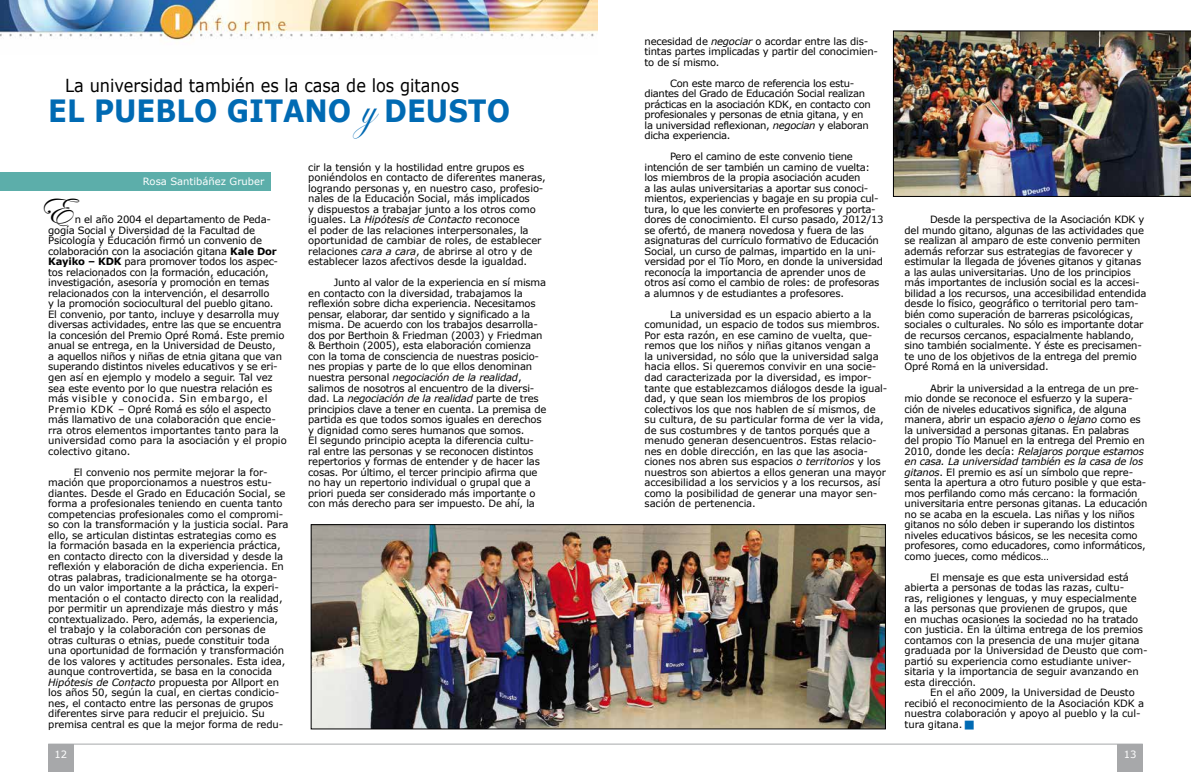
<style>
.page{position:relative;width:1191px;height:772px;background:#fff}
.page>*{position:absolute;margin:0;border:0;box-sizing:border-box;transform-origin:0 0}
.t1{font:40px "Edwardian Script ITC";color:#000}
.t2{font:700 30.6px "Verdana";color:#006ab3;scale:.9 1}
.t3{font:18px "Verdana";color:#000;scale:.9 1}
.t4{font:12px "Zapf Dingbats";color:#006ab3}
.t5{font:10px/10.5px "Verdana";letter-spacing:-.02em;color:#000}
.t6{font:10px "Verdana";color:#fff}
.s1{font-family:"Edwardian Script ITC";font-weight:400;font-size:50.7px}
.s2{font-weight:700}
.s3{font-style:italic}
</style>
<div class="page">
<hr style="left:48px;top:743px;width:1094px;height:1px;background:#a7a8aa">
<div style="left:48px;top:743px;width:26px;height:28px;background:#a7a8aa"></div>
<div style="left:1117px;top:743px;width:25px;height:28px;background:#a7a8aa"></div>
<img style="left:0;top:0;width:597px;height:40px">
<div style="left:0;top:171px;width:270px;height:19px;background:#5caeaa"></div>
<img style="left:313px;top:526px;width:570px;height:200px">
<div style="left:311px;top:524px;width:574px;height:204px;border:1px solid #000"></div>
<img style="left:893px;top:31px;width:298px;height:165px">
<h3 class="t3" style="left:65px;top:74px;width:439px">La universidad también es la casa de los gitanos</h3>
<h2 class="t2" style="left:48px;top:91px;width:75px">EL PUEBLO</h2>
<h2 class="t2" style="left:227px;top:91px;width:24px">GITANO</h2>
<h2 class="t2" style="left:361px;top:91px;width:75px"><span class="s1">y</span> DEUSTO</h2>
<p class="t6" style="left:143px;top:175px;width:123px">Rosa Santibáñez Gruber</p>
<h1 class="t1" style="left:38px;top:189px;width:35px">E</h1>
<p class="t5" style="left:48px;top:214px;width:240px;text-indent:27px">n el año 2004 el departamento de Peda-- gogía Social y Diversidad de la Facultad de Psicología y Educación firmó un convenio de colaboración con la asociación gitana <span class="s2">KALE DOR KAYIKO – KDK</span> para promover todos los aspec&shy;tos relacionados con la formación, educación, investigación, asesoría y promoción en temas relacionados con la intervención, el desarrollo<br>y la promoción sociocultural del pueblo gitano.<br>El convenio, por tanto, incluye y desarrolla muy diversas actividades, entre las que se encuentra la concesión del Premio Opré Romá. Este premio anual se entrega, en la Universidad de Deusto,<br>a aquellos niños y niñas de etnia gitana que van superando distintos niveles educativos y se eri&shy;gen así en ejemplo y modelo a seguir. Tal vez sea este evento por lo que nuestra relación es más visible y conocida. Sin embargo, el Premio KDK – Opré Romá es sólo el aspecto más llamativo de una colaboración que encie&shy;rra otros elementos importantes tanto para la universidad como para la asociación y el propio colectivo gitano.</p>
<p class="t5" style="left:48px;top:466px;width:242px;text-indent:26px">El convenio nos permite mejorar la for&shy;mación que proporcionamos a nuestros estu&shy;diantes. Desde el Grado en Educación Social, se forma a profesionales teniendo en cuenta tanto competencias profesionales como el compromi&shy;so con la transformación y la justicia social. Para ello, se articulan distintas estrategias como es<br>la formación basada en la experiencia práctica, en contacto directo con la diversidad y desde la reflexión y elaboración de dicha experiencia. En otras palabras, tradicionalmente se ha otorga&shy;do un valor importante a la práctica, la experi&shy;mentación o el contacto directo con la realidad, por permitir un aprendizaje más diestro y más contextualizado. Pero, además, la experiencia, el trabajo y la colaboración con personas de otras culturas o etnias, puede constituir toda una oportunidad de formación y transformación de los valores y actitudes personales. Esta idea, aunque controvertida, se basa en la conocida <span class="s3">Hipótesis de Contacto</span> propuesta por Allport en los años 50, según la cual, en ciertas condicio&shy;nes, el contacto entre las personas de grupos diferentes sirve para reducir el prejuicio. Su premisa central es que la mejor forma de redu-</p>
<p class="t5" style="left:308px;top:161px;width:239px">cir la tensión y la hostilidad entre grupos es poniéndolos en contacto de diferentes maneras, logrando personas y, en nuestro caso, profesio&shy;nales de la Educación Social, más implicados<br>y dispuestos a trabajar junto a los otros como iguales. La <span class="s3">Hipótesis de Contacto</span> reconoce<br>el poder de las relaciones interpersonales, la oportunidad de cambiar de roles, de establecer relaciones <span class="s3">cara a cara</span>, de abrirse al otro y de establecer lazos afectivos desde la igualdad.</p>
<p class="t5" style="left:308px;top:277px;width:240px;text-indent:26px">Junto al valor de la experiencia en sí misma en contacto con la diversidad, trabajamos la reflexión sobre dicha experiencia. Necesitamos pensar, elaborar, dar sentido y significado a la misma. De acuerdo con los trabajos desarrolla&shy;dos por Berthoin &amp; Friedman (2003) y Friedman &amp; Berthoin (2005), esta elaboración comienza con la toma de consciencia de nuestras posicio&shy;nes propias y parte de lo que ellos denominan nuestra personal <span class="s3">negociación de la realidad</span>, salimos de nosotros al encuentro de la diversi&shy;dad. La <span class="s3">negociación de la realidad</span> parte de tres principios clave a tener en cuenta. La premisa de partida es que todos somos iguales en derechos y dignidad como seres humanos que somos.<br>El segundo principio acepta la diferencia cultu&shy;ral entre las personas y se reconocen distintos repertorios y formas de entender y de hacer las cosas. Por último, el tercer principio afirma que no hay un repertorio individual o grupal que a priori pueda ser considerado más importante o con más derecho para ser impuesto. De ahí, la</p>
<p class="t5" style="left:644px;top:35px;width:235px">necesidad de <span class="s3">negociar</span> o acordar entre las dis&shy;tintas partes implicadas y partir del conocimien&shy;to de sí mismo.</p>
<p class="t5" style="left:644px;top:77px;width:228px;text-indent:26px">Con este marco de referencia los estu&shy;diantes del Grado de Educación Social realizan prácticas en la asociación KDK, en contacto con profesionales y personas de etnia gitana, y en la universidad reflexionan, <span class="s3">negocian</span> y elaboran dicha experiencia.</p>
<p class="t5" style="left:644px;top:151px;width:240px;text-indent:26px">Pero el camino de este convenio tiene intención de ser también un camino de vuelta: los miembros de la propia asociación acuden<br>a las aulas universitarias a aportar sus conoci&shy;mientos, experiencias y bagaje en su propia cul&shy;tura, lo que les convierte en profesores y porta&shy;dores de conocimiento. El curso pasado, 2012/13 se ofertó, de manera novedosa y fuera de las asignaturas del currículo formativo de Educación Social, un curso de palmas, impartido en la uni&shy;versidad por el Tío Moro, en donde la universidad reconocía la importancia de aprender unos de otros así como el cambio de roles: de profesoras a alumnos y de estudiantes a profesores.</p>
<p class="t5" style="left:644px;top:308px;width:244px;text-indent:26px">La universidad es un espacio abierto a la comunidad, un espacio de todos sus miembros.<br>Por esta razón, en ese camino de vuelta, que&shy;remos que los niños y niñas gitanos vengan a<br>la universidad, no sólo que la universidad salga hacia ellos. Si queremos convivir en una socie&shy;dad caracterizada por la diversidad, es impor&shy;tante que establezcamos diálogos desde la igual&shy;dad, y que sean los miembros de los propios colectivos los que nos hablen de sí mismos, de su cultura, de su particular forma de ver la vida, de sus costumbres y de tantos porqués que a menudo generan desencuentros. Estas relacio&shy;nes en doble dirección, en las que las asocia&shy;ciones nos abren sus espacios <span class="s3">o territorios</span> y los nuestros son abiertos a ellos generan una mayor accesibilidad a los servicios y a los recursos, así como la posibilidad de generar una mayor sen&shy;sación de pertenencia.</p>
<p class="t5" style="left:904px;top:214px;width:243px;text-indent:26px">Desde la perspectiva de la Asociación KDK y del mundo gitano, algunas de las actividades que se realizan al amparo de este convenio permiten además reforzar sus estrategias de favorecer y estimular la llegada de jóvenes gitanos y gitanas a las aulas universitarias. Uno de los principios más importantes de inclusión social es la accesi&shy;bilidad a los recursos, una accesibilidad entendida desde lo físico, geográfico o territorial pero tam&shy;bién como superación de barreras psicológicas, sociales o culturales. No sólo es importante dotar de recursos cercanos, espacialmente hablando, sino también socialmente. Y éste es precisamen&shy;te uno de los objetivos de la entrega del premio Opré Romá en la universidad.</p>
<p class="t5" style="left:904px;top:382px;width:244px;text-indent:26px">Abrir la universidad a la entrega de un pre&shy;mio donde se reconoce el esfuerzo y la supera&shy;ción de niveles educativos significa, de alguna manera, abrir un espacio <span class="s3">ajeno</span> o <span class="s3">lejano</span> como es la universidad a personas gitanas. En palabras<br>del propio Tío Manuel en la entrega del Premio en 2010, donde les decía: <span class="s3">Relajaros porque estamos en casa. La universidad también es la casa de los gitanos</span>. El premio es así un símbolo que repre&shy;senta la apertura a otro futuro posible y que esta&shy;mos perfilando como más cercano: la formación universitaria entre personas gitanas. La educación no se acaba en la escuela. Las niñas y los niños gitanos no sólo deben ir superando los distintos niveles educativos básicos, se les necesita como profesores, como educadores, como informáticos, como jueces, como médicos…</p>
<p class="t5" style="left:904px;top:571px;width:244px;text-indent:26px">El mensaje es que esta universidad está abierta a personas de todas las razas, cultu-<br>ras, religiones y lenguas, y muy especialmente<br>a las personas que provienen de grupos, que<br>en muchas ocasiones la sociedad no ha tratado con justicia. En la última entrega de los premios contamos con la presencia de una mujer gitana graduada por la Universidad de Deusto que com&shy;partió su experiencia como estudiante univer&shy;sitaria y la importancia de seguir avanzando en esta dirección.</p>
<p class="t5" style="left:904px;top:686px;width:241px;text-indent:26px">En el año 2009, la Universidad de Deusto recibió el reconocimiento de la Asociación KDK a nuestra colaboración y apoyo al pueblo y la cul&shy;tura gitana.</p>
<p class="t4" style="left:964px;top:717px;width:11px">■</p>
<p class="t6" style="left:55px;top:747px;width:14px">12</p>
<p class="t6" style="left:1123px;top:747px;width:14px">13</p>
</div>
